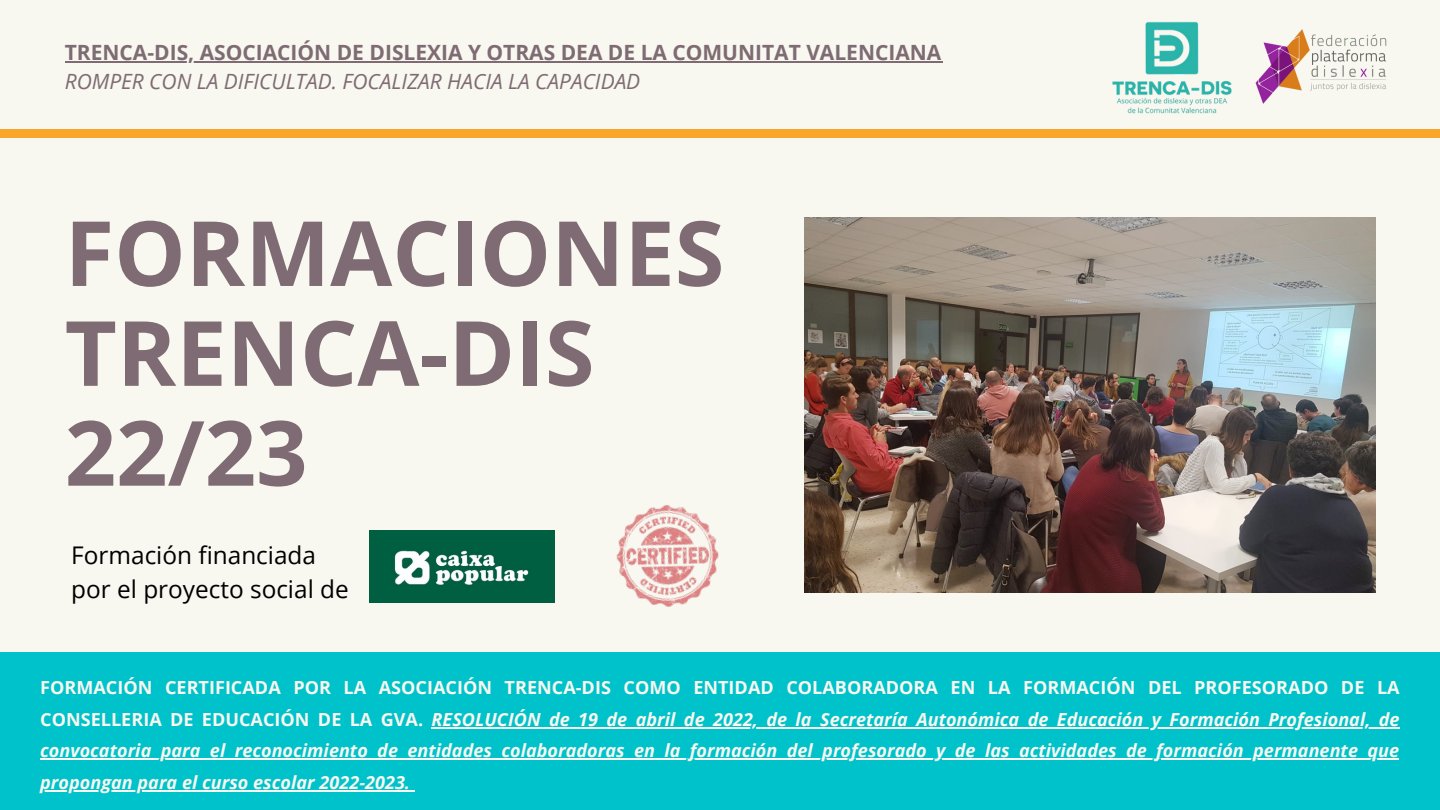
<style>
.page{position:relative;width:1440px;height:810px;background:#f8f7f0}
.page>*{position:absolute;margin:0;border:0;box-sizing:border-box;transform-origin:0 0}
.t1{font:700 90.1px/99.9px "Open Sans";color:#7e6b73}
.t2{font:24.4px/33.8px "Open Sans";color:#000}
.t3{font:700 21px "Open Sans";color:#7e6b73}
.t4{font:italic 21px "Open Sans";color:#7e6b73}
.t5{font:italic 700 18.1px/31.5px "Open Sans";color:#f8f7f0;text-align:justify}
.s1{font-style:normal}
</style>
<div class="page">
<div style="left:0;top:129px;width:1440px;height:8px;background:#f9a72b"></div>
<div style="left:0;top:653px;width:1440px;height:157px;background:#00c2cb"></div>
<img style="left:804px;top:218px;width:571px;height:374px">
<img style="left:616px;top:505px;width:103px;height:102px">
<img style="left:1112px;top:21px;width:120px;height:93px">
<hr style="left:65px;top:61px;width:877px;height:2px;background:#7e6b73">
<img style="left:1255px;top:29px;width:132px;height:75px">
<img style="left:370px;top:531px;width:184px;height:72px">
<hr style="left:432px;top:727px;width:968px;height:2px;background:#f8f7f0">
<hr style="left:40px;top:759px;width:1359px;height:1px;background:#f8f7f0">
<hr style="left:40px;top:790px;width:370px;height:2px;background:#f8f7f0">
<p class="t3" style="left:65px;top:37px;width:878px">TRENCA-DIS, ASOCIACIÓN DE DISLEXIA Y OTRAS DEA DE LA COMUNITAT VALENCIANA</p>
<p class="t4" style="left:65px;top:67px;width:577px">ROMPER CON LA DIFICULTAD. FOCALIZAR HACIA LA CAPACIDAD</p>
<h1 class="t1" style="left:65px;top:201px;width:661px">FORMACIONES<br>TRENCA-DIS<br>22/23</h1>
<h2 class="t2" style="left:71px;top:538px;width:279px">Formación financiada por el proyecto social de</h2>
<p class="t5" style="left:40px;top:671px;width:1361px"><span class="s1">FORMACIÓN CERTIFICADA POR LA ASOCIACIÓN TRENCA-DIS COMO ENTIDAD COLABORADORA EN LA FORMACIÓN DEL PROFESORADO DE LA CONSELLERIA DE EDUCACIÓN DE LA GVA.</span> RESOLUCIÓN de 19 de abril de 2022, de la Secretaría Autonómica de Educación y Formación Profesional, de convocatoria para el reconocimiento de entidades colaboradoras en la formación del profesorado y de las actividades de formación permanente que propongan para el curso escolar 2022-2023.</p>
</div>
